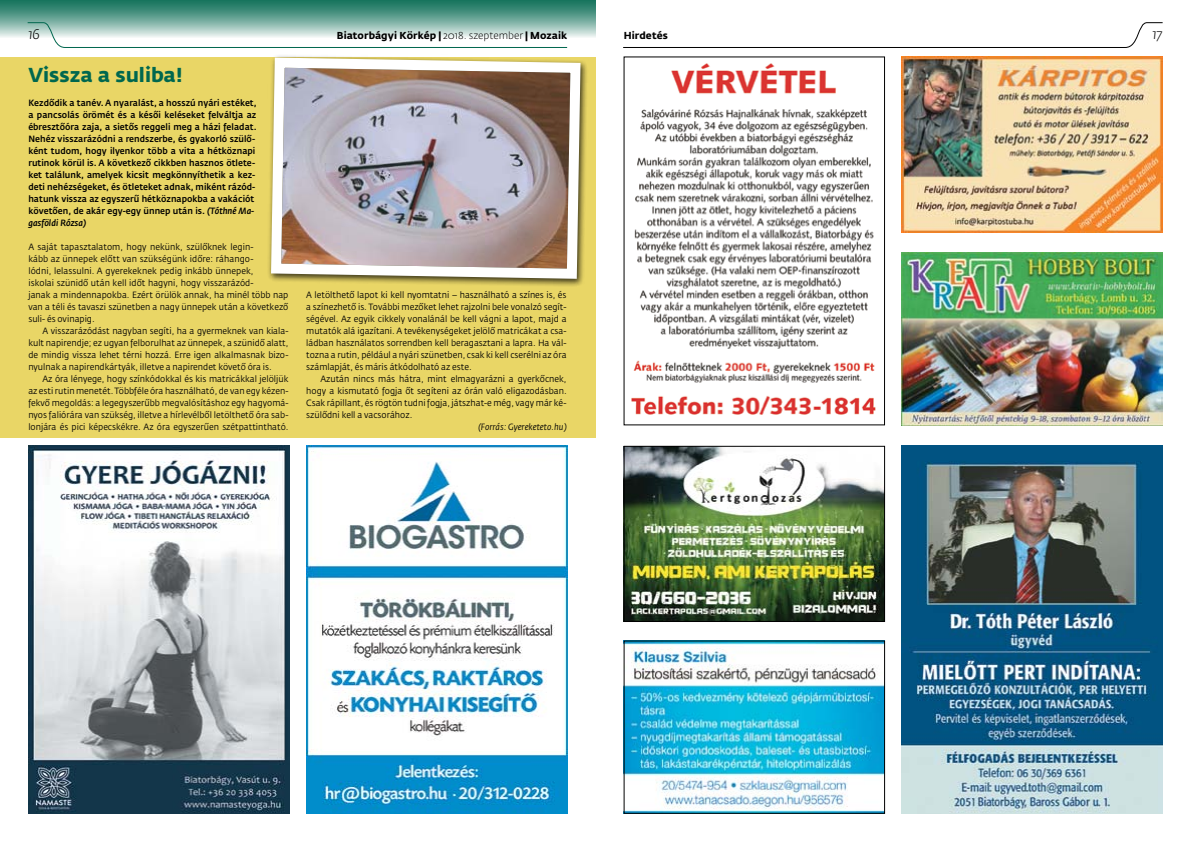
<style>
.page{position:relative;width:1191px;height:842px;background:#fff}
.page>*{position:absolute;margin:0;border:0;box-sizing:border-box;transform-origin:0 0}
.t1{font:700 20px "Fedra Sans Std";color:#00674e}
.t2{font:italic 300 14px "Fedra Sans Std";color:#000}
.t3{font:700 10px "Fedra Sans Std";letter-spacing:.005em;color:#000}
.t4{font:9px/12px "Fedra Sans Std";color:#000;text-align:justify;scale:.95 1}
.t5{font:500 9px/12px "Fedra Sans Std";letter-spacing:.005em;color:#000;scale:.95 1}
.t6{font:italic 9px "Fedra Sans Std";letter-spacing:.005em;color:#000;scale:.95 1}
.s1{font-weight:300}
.s2{font-style:italic}
</style>
<div class="page">
<div style="left:0;top:57px;width:595px;height:380px;background:#e9d666"></div>
<svg style="left:0;top:0;width:595px;height:37px;background:#4a9281"></svg>
<svg style="left:27px;top:22px;width:541px;height:26px"></svg>
<svg style="left:623px;top:22px;width:540px;height:26px"></svg>
<img style="left:28px;top:445px;width:261px;height:369px">
<img style="left:631px;top:63px;width:245px;height:352px">
<img style="left:901px;top:57px;width:261px;height:175px">
<img style="left:901px;top:252px;width:261px;height:173px">
<img style="left:626px;top:448px;width:257px;height:172px">
<div style="left:624px;top:446px;width:261px;height:176px;border:1px solid #000"></div>
<img style="left:901px;top:445px;width:261px;height:369px">
<div style="left:267px;top:54px;width:321px;height:233px;background:#000;opacity:.75"></div>
<img style="left:267px;top:54px;width:318px;height:230px">
<img style="left:306px;top:445px;width:261px;height:368px">
<img style="left:626px;top:643px;width:257px;height:168px">
<h2 class="t2" style="left:28px;top:26px;width:14px">16</h2>
<p class="t3" style="left:337px;top:30px;width:232px">Biatorbágyi Körkép | <span class="s1">2018. szeptember</span> | Mozaik</p>
<p class="t3" style="left:624px;top:30px;width:46px">Hirdetés</p>
<h2 class="t2" style="left:1152px;top:26px;width:12px">17</h2>
<h1 class="t1" style="left:28px;top:63px;width:156px">Vissza a suliba!</h1>
<p class="t5" style="left:28px;top:97px;width:242px">Kezdődik a tanév. A nyaralást, a hosszú nyári estéket, a pancsolás örömét és a késői keléseket felváltja az ébresztőóra zaja, a sietős reggeli meg a házi feladat.<br>Nehéz visszarázódni a rendszerbe, és gyakorló szülő&shy;ként tudom, hogy ilyenkor több a vita a hétköznapi rutinok körül is. A következő cikkben hasznos ötlete&shy;ket találunk, amelyek kicsit megkönnyíthetik a kez&shy;deti nehézségeket, és ötleteket adnak, miként rázód&shy;hatunk vissza az egyszerű hétköznapokba a vakációt követően, de akár egy-egy ünnep után is. <span class="s2">(Tóthné Ma&shy;gasföldi Rózsa)</span></p>
<p class="t4" style="left:28px;top:241px;width:275px;text-align:left">A saját tapasztalatom, hogy nekünk, szülőknek legin-<br>kább az ünnepek előtt van szükségünk időre: ráhango-<br>lódni, lelassulni. A gyerekeknek pedig inkább ünnepek,<br>iskolai szünidő után kell időt hagyni, hogy visszarázód-<br>janak a mindennapokba. Ezért örülök annak, ha minél több nap van a téli és tavaszi szünetben a nagy ünnepek után a következő suli- és ovinapig.</p>
<p class="t4" style="left:28px;top:325px;width:275px;text-indent:14px">A visszarázódást nagyban segíti, ha a gyermeknek van kiala&shy;kult napirendje; ez ugyan felborulhat az ünnepek, a szünidő alatt, de mindig vissza lehet térni hozzá. Erre igen alkalmasnak bizo&shy;nyulnak a napirendkártyák, illetve a napirendet követő óra is.</p>
<p class="t4" style="left:28px;top:373px;width:275px;text-indent:14px">Az óra lényege, hogy színkódokkal és kis matricákkal jelöljük az esti rutin menetét. Többféle óra használható, de van egy kézen&shy;fekvő megoldás: a legegyszerűbb megvalósításhoz egy hagyomá&shy;nyos faliórára van szükség, illetve a hírlevélből letölthető óra sab&shy;lonjára és pici képecskékre. Az óra egyszerűen szétpattintható.</p>
<p class="t4" style="left:306px;top:289px;width:275px">A letölthető lapot ki kell nyomtatni – használható a színes is, és a színezhető is. További mezőket lehet rajzolni bele vonalzó segít&shy;ségével. Az egyik cikkely vonalánál be kell vágni a lapot, majd a mutatók alá igazítani. A tevékenységeket jelölő matricákat a csa&shy;ládban használatos sorrendben kell beragasztani a lapra. Ha vál&shy;tozna a rutin, például a nyári szünetben, csak ki kell cserélni az óra számlapját, és máris átkódolható az este.</p>
<p class="t4" style="left:306px;top:373px;width:276px;text-indent:14px">Azután nincs más hátra, mint elmagyarázni a gyerkőcnek, hogy a kismutató fogja őt segíteni az órán való eligazodásban.<br>Csak rápillant, és rögtön tudni fogja, játszhat-e még, vagy már ké&shy;szülődni kell a vacsorához.</p>
<p class="t6" style="left:478px;top:421px;width:95px">(Forrás: Gyereketeto.hu)</p>
</div>
